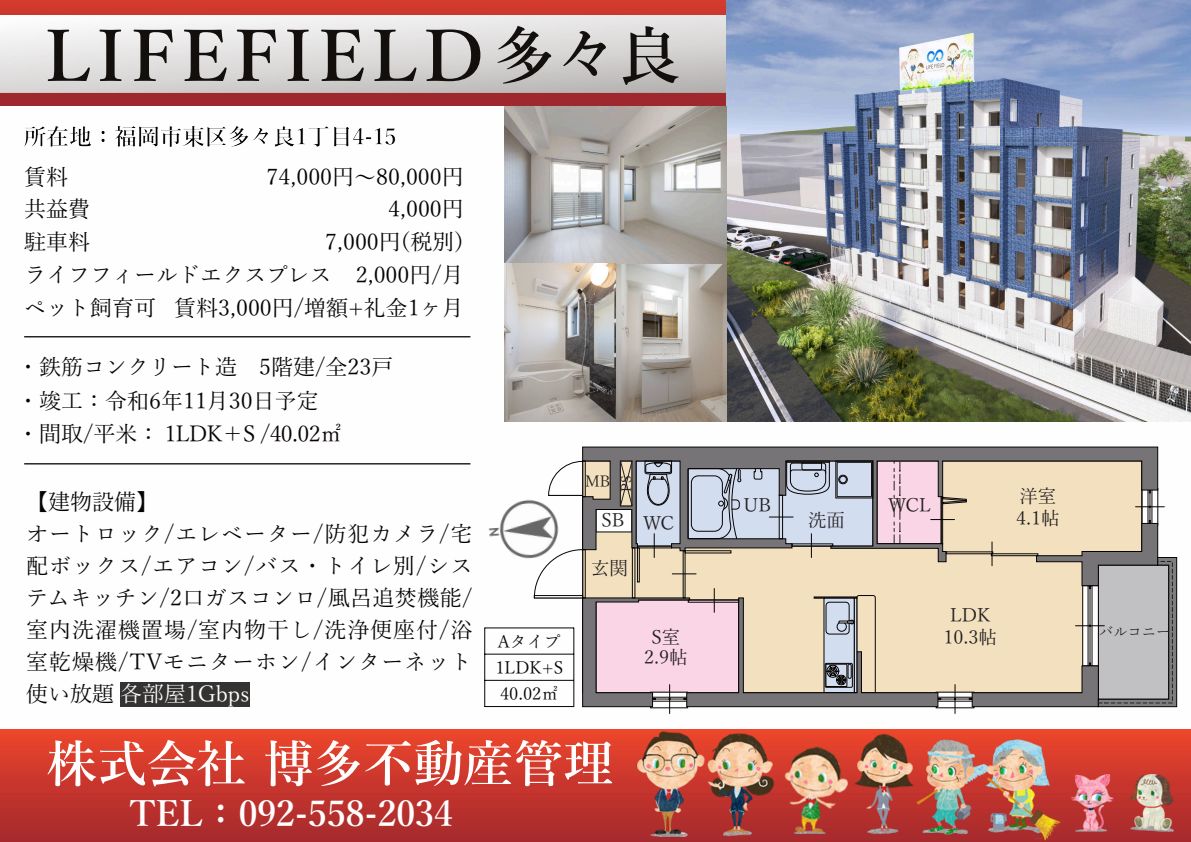
<style>
.page{position:relative;width:1191px;height:842px;background:#fff}
.page>*{position:absolute;margin:0;border:0;box-sizing:border-box;transform-origin:0 0}
.t1{font:600 70.5px "Yu Mincho";letter-spacing:.09em;color:#120f0d}
.t2{font:600 50px "Yu Mincho";color:#fefefe}
.t3{font:600 35.9px "Yu Mincho";color:#fefefe}
.t4{font:600 22.6px "Yu Mincho";color:#060403}
.t5{font:22px/32.8px "Yu Mincho";color:#060403}
.t6{font:22px/32px "Yu Mincho";letter-spacing:.045em;color:#060403}
.t7{font:18.5px/21.7px "Yu Mincho";color:#231f20;text-align:center}
.t8{font:17px/26.2px "Yu Mincho";color:#060403}
.t9{font:15.3px "Yu Mincho";color:#231f20}
.t10{font:14.3px "Yu Mincho";color:#231f20}
.t11{font:13.6px "Yu Mincho";color:#231f20}
.s1{font-size:63px}
.s2{color:#0a0504}
.s3{color:#fefefe}
</style>
<div class="page">
<div style="left:0;top:729px;width:1191px;height:113px;background:linear-gradient(to bottom,#ed452c,#a4282d)"></div>
<svg style="left:0;top:0;width:727px;height:106px;background:#bb3c38"></svg>
<img style="left:0;top:16px;width:727px;height:76px">
<img style="left:595px;top:694px;width:596px;height:148px">
<svg style="left:582px;top:447px;width:576px;height:260px;background:#d1c3b4"></svg>
<svg style="left:620px;top:460px;width:13px;height:46px"></svg>
<div style="left:637px;top:546px;width:35px;height:2px;border:1px solid #060403"></div>
<div style="left:779px;top:495px;width:4px;height:44px;border:1px solid #060403"></div>
<div style="left:941px;top:496px;width:2px;height:48px;border:1px solid #060403"></div>
<div style="left:632px;top:548px;width:3px;height:50px;border:1px solid #060403"></div>
<div style="left:991px;top:554px;width:47px;height:2px;border:1px solid #060403"></div>
<svg style="left:548px;top:461px;width:35px;height:35px"></svg>
<svg style="left:534px;top:549px;width:49px;height:46px"></svg>
<div style="left:534px;top:595px;width:49px;height:3px;background:#fefefe;border:1px solid #060403"></div>
<svg style="left:942px;top:497px;width:24px;height:7px"></svg>
<div style="left:637px;top:548px;width:2px;height:34px;border:1px solid #060403"></div>
<svg style="left:1075px;top:557px;width:102px;height:150px;background:#acaaa9"></svg>
<svg style="left:1135px;top:490px;width:29px;height:34px"></svg>
<svg style="left:937px;top:685px;width:35px;height:28px"></svg>
<svg style="left:652px;top:685px;width:35px;height:28px"></svg>
<svg style="left:769px;top:517px;width:24px;height:1px"></svg>
<svg style="left:930px;top:519px;width:24px;height:1px"></svg>
<svg style="left:992px;top:542px;width:1px;height:24px"></svg>
<svg style="left:811px;top:534px;width:1px;height:23px"></svg>
<svg style="left:654px;top:534px;width:1px;height:23px"></svg>
<svg style="left:672px;top:574px;width:24px;height:1px"></svg>
<svg style="left:714px;top:588px;width:1px;height:24px"></svg>
<svg style="left:644px;top:461px;width:28px;height:44px"></svg>
<svg style="left:754px;top:468px;width:8px;height:11px"></svg>
<svg style="left:688px;top:468px;width:53px;height:71px;background:#b2baca"></svg>
<svg style="left:786px;top:461px;width:43px;height:34px"></svg>
<div style="left:835px;top:461px;width:38px;height:37px;border:1px solid #060403"></div>
<div style="left:837px;top:462px;width:35px;height:35px;border:1px solid #060403"></div>
<div style="left:839px;top:476px;width:7px;height:7px;border:1px solid #060403;border-radius:50%"></div>
<div style="left:838px;top:475px;width:9px;height:9px;border:1px solid #060403;border-radius:50%"></div>
<svg style="left:824px;top:598px;width:1px;height:95px"></svg>
<svg style="left:825px;top:595px;width:50px;height:98px;background:#b1b0ae"></svg>
<hr style="left:484px;top:628px;width:1px;height:79px;background:#060403">
<hr style="left:573px;top:628px;width:1px;height:79px;background:#060403">
<hr style="left:485px;top:628px;width:89px;height:1px;background:#060403">
<hr style="left:485px;top:654px;width:89px;height:1px;background:#060403">
<hr style="left:485px;top:680px;width:89px;height:1px;background:#060403">
<hr style="left:485px;top:706px;width:89px;height:1px;background:#060403">
<img style="left:488px;top:489px;width:75px;height:78px">
<hr style="left:24px;top:336px;width:446px;height:1px;background:#0e0b09">
<hr style="left:24px;top:463px;width:446px;height:1px;background:#0e0b09">
<div style="left:120px;top:683px;width:129px;height:24px;background:#343332"></div>
<img style="left:727px;top:0;width:464px;height:422px">
<img style="left:504px;top:106px;width:223px;height:316px">
<h1 class="t1" style="left:44px;top:21px;width:638px">LIFEFIELD<span class="s1">多々良</span></h1>
<p class="t4" style="left:24px;top:125px;width:374px">所在地：福岡市東区多々良1丁目4-15</p>
<p class="t5" style="left:24px;top:160px;width:309px">賃料<br>共益費<br>駐車料<br>ライフフィールドエクスプレスペット飼育可</p>
<p class="t5" style="left:174px;top:160px;width:291px;text-align:right">74,000円〜80,000円<br>4,000円<br>7,000円(税別)<br>2,000円/月<br>賃料3,000円/増額+礼金1ヶ月</p>
<p class="t5" style="left:17px;top:350px;width:378px;line-height:33.2px">・鉄筋コンクリート造 5階建/全23戸・竣工：令和6年11月30日予定<br>・間取/平米： <span class="s2">1LDK＋S /40.02㎡</span></p>
<p class="t6" style="left:26px;top:486px;width:448px">【建物設備】<br>オートロック/エレベーター/防犯カメラ/宅配ボックス/エアコン/バス・トイレ別/システムキッチン/2口ガスコンロ/風呂追焚機能/室内洗濯機置場/室内物干し/洗浄便座付/浴室乾燥機/TVモニターホン/インターネット使い放題 <span class="s3">各部屋1Gbps</span></p>
<p class="t8" style="left:495px;top:628px;width:69px">Aタイプ<br>1LDK+S<br>40.02㎡</p>
<p class="t9" style="left:585px;top:473px;width:27px">MB</p>
<p class="t11" style="left:619px;top:492px;width:18px;rotate:-90deg">PS</p>
<p class="t7" style="left:601px;top:511px;width:74px">SB WC</p>
<p class="t7" style="left:591px;top:558px;width:38px">玄関</p>
<p class="t7" style="left:644px;top:627px;width:45px;line-height:20.5px">S室<br>2.9帖</p>
<h2 class="t2" style="left:47px;top:738px;width:568px">株式会社 博多不動産管理</h2>
<h3 class="t3" style="left:129px;top:795px;width:325px">TEL：092-558-2034</h3>
<p class="t7" style="left:743px;top:494px;width:29px">UB</p>
<p class="t7" style="left:808px;top:509px;width:38px">洗面</p>
<p class="t7" style="left:888px;top:494px;width:44px">WCL</p>
<p class="t7" style="left:1016px;top:485px;width:45px;text-align:left">洋室<br>4.1帖</p>
<p class="t7" style="left:943px;top:604px;width:55px">LDK<br>10.3帖</p>
<p class="t10" style="left:1099px;top:625px;width:73px">バルコニー</p>
</div>
